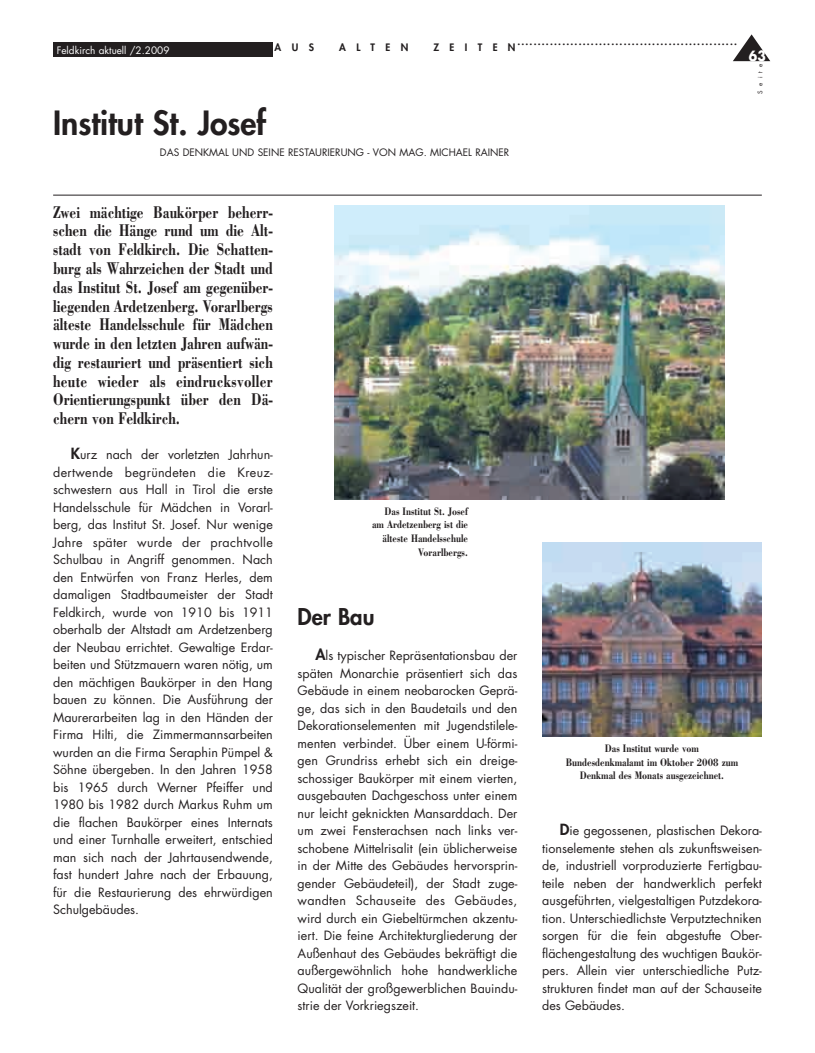
<style>
.page{position:relative;width:815px;height:1053px;background:#fff}
.page>*{position:absolute;margin:0;border:0;box-sizing:border-box;transform-origin:0 0}
.t1{font:800 32.5px "Futura";color:#231f20}
.t2{font:800 22.5px "Futura";color:#231f20}
.t3{font:700 17.5px/18.8px "Bodoni";letter-spacing:.005em;color:#231f20;text-align:justify;scale:.77 1}
.t4{font:700 13.75px "Futura";color:#fff;scale:.9 1}
.t5{font:12.5px/17.5px "Futura";color:#231f20;text-align:justify}
.t6{font:700 11.25px/13.8px "Bodoni";color:#231f20;text-align:right;scale:.8 1}
.t7{font:800 10px "Futura";letter-spacing:1.04em;color:#231f20}
.t8{font:10px "Futura";color:#231f20}
.t9{font:10px "Futura";color:#fff}
.t10{font:6.25px "Futura";letter-spacing:.675em;color:#231f20}
.s1{font-weight:800;font-size:15px}
</style>
<div class="page">
<div style="left:53px;top:43px;width:220px;height:14px;background:#231f20"></div>
<hr style="left:53px;top:195px;width:709px;height:1px;background:#231f20">
<svg style="left:733px;top:34px;width:37px;height:27px"></svg>
<img style="left:335px;top:206px;width:390px;height:294px">
<img style="left:542px;top:543px;width:220px;height:193px">
<p class="t9" style="left:57px;top:45px;width:114px">Feldkirch aktuell /2.2009</p>
<p class="t7" style="left:275px;top:43px;width:41px">AUS</p>
<p class="t7" style="left:339px;top:43px;width:71px">ALTEN</p>
<p class="t7" style="left:433px;top:43px;width:84px">ZEITEN</p>
<p class="t7" style="left:517px;top:36px;width:221px">......................................................</p>
<h1 class="t1" style="left:53px;top:107px;width:215px">Institut St. Josef</h1>
<p class="t8" style="left:160px;top:148px;width:351px">DAS DENKMAL UND SEINE RESTAURIERUNG - VON MAG. MICHAEL RAINER</p>
<p class="t4" style="left:749px;top:50px;width:20px">63</p>
<p class="t10" style="left:757px;top:94px;width:32px;rotate:-90deg">Seite</p>
<p class="t3" style="left:53px;top:202px;width:287px">Zwei mächtige Baukörper beherr&shy;schen die Hänge rund um die Alt&shy;stadt von Feldkirch. Die Schatten&shy;burg als Wahrzeichen der Stadt und das Institut St. Josef am gegenüber&shy;liegenden Ardetzenberg. Vorarlbergs älteste Handelsschule für Mädchen wurde in den letzten Jahren aufwän&shy;dig restauriert und präsentiert sich heute wieder als eindrucksvoller Orientierungspunkt über den Dä&shy;chern von Feldkirch.</p>
<p class="t5" style="left:53px;top:447px;width:221px;text-indent:18px"><span class="s1">K</span>urz nach der vorletzten Jahrhun&shy;dertwende begründeten die Kreuz&shy;schwestern aus Hall in Tirol die erste Handelsschule für Mädchen in Vorarl&shy;berg, das Institut St. Josef. Nur wenige Jahre später wurde der prachtvolle Schulbau in Angriff genommen. Nach den Entwürfen von Franz Herles, dem damaligen Stadtbaumeister der Stadt Feldkirch, wurde von 1910 bis 1911 oberhalb der Altstadt am Ardetzenberg der Neubau errichtet. Gewaltige Erdar&shy;beiten und Stützmauern waren nötig, um den mächtigen Baukörper in den Hang bauen zu können. Die Ausführung der Maurerarbeiten lag in den Händen der Firma Hilti, die Zimmermannsarbeiten wurden an die Firma Seraphin Pümpel &amp; Söhne übergeben. In den Jahren 1958 bis 1965 durch Werner Pfeiffer und 1980 bis 1982 durch Markus Ruhm um die flachen Baukörper eines Internats und einer Turnhalle erweitert, entschied man sich nach der Jahrtausendwende, fast hundert Jahre nach der Erbauung, für die Restaurierung des ehrwürdigen Schulgebäudes.</p>
<p class="t6" style="left:372px;top:504px;width:122px">Das Institut St. Josef am Ardetzenberg ist die älteste Handelsschule<br>Vorarlbergs.</p>
<h2 class="t2" style="left:298px;top:606px;width:78px">Der Bau</h2>
<p class="t5" style="left:298px;top:648px;width:221px;text-indent:18px"><span class="s1">A</span>ls typischer Repräsentationsbau der späten Monarchie präsentiert sich das Gebäude in einem neobarocken Geprä&shy;ge, das sich in den Baudetails und den Dekorationselementen mit Jugendstilele&shy;menten verbindet. Über einem U-förmi&shy;gen Grundriss erhebt sich ein dreige&shy;schossiger Baukörper mit einem vierten, ausgebauten Dachgeschoss unter einem nur leicht geknickten Mansarddach. Der um zwei Fensterachsen nach links ver&shy;schobene Mittelrisalit (ein üblicherweise in der Mitte des Gebäudes hervorsprin&shy;gender Gebäudeteil), der Stadt zuge&shy;wandten Schauseite des Gebäudes, wird durch ein Giebeltürmchen akzentu&shy;iert. Die feine Architekturgliederung der Außenhaut des Gebäudes bekräftigt die außergewöhnlich hohe handwerkliche Qualität der großgewerblichen Bauindu&shy;strie der Vorkriegszeit.</p>
<p class="t6" style="left:566px;top:741px;width:217px;text-align:center">Das Institut wurde vom<br>Bundesdenkmalamt im Oktober 2008 zum<br>Denkmal des Monats ausgezeichnet.</p>
<p class="t5" style="left:542px;top:822px;width:221px;text-indent:18px"><span class="s1">D</span>ie gegossenen, plastischen Dekora&shy;tionselemente stehen als zukunftsweisen&shy;de, industriell vorproduzierte Fertigbau&shy;teile neben der handwerklich perfekt ausgeführten, vielgestaltigen Putzdekora&shy;tion. Unterschiedlichste Verputztechniken sorgen für die fein abgestufte Ober&shy;flächengestaltung des wuchtigen Baukör&shy;pers. Allein vier unterschiedliche Putz&shy;strukturen findet man auf der Schauseite des Gebäudes.</p>
</div>
